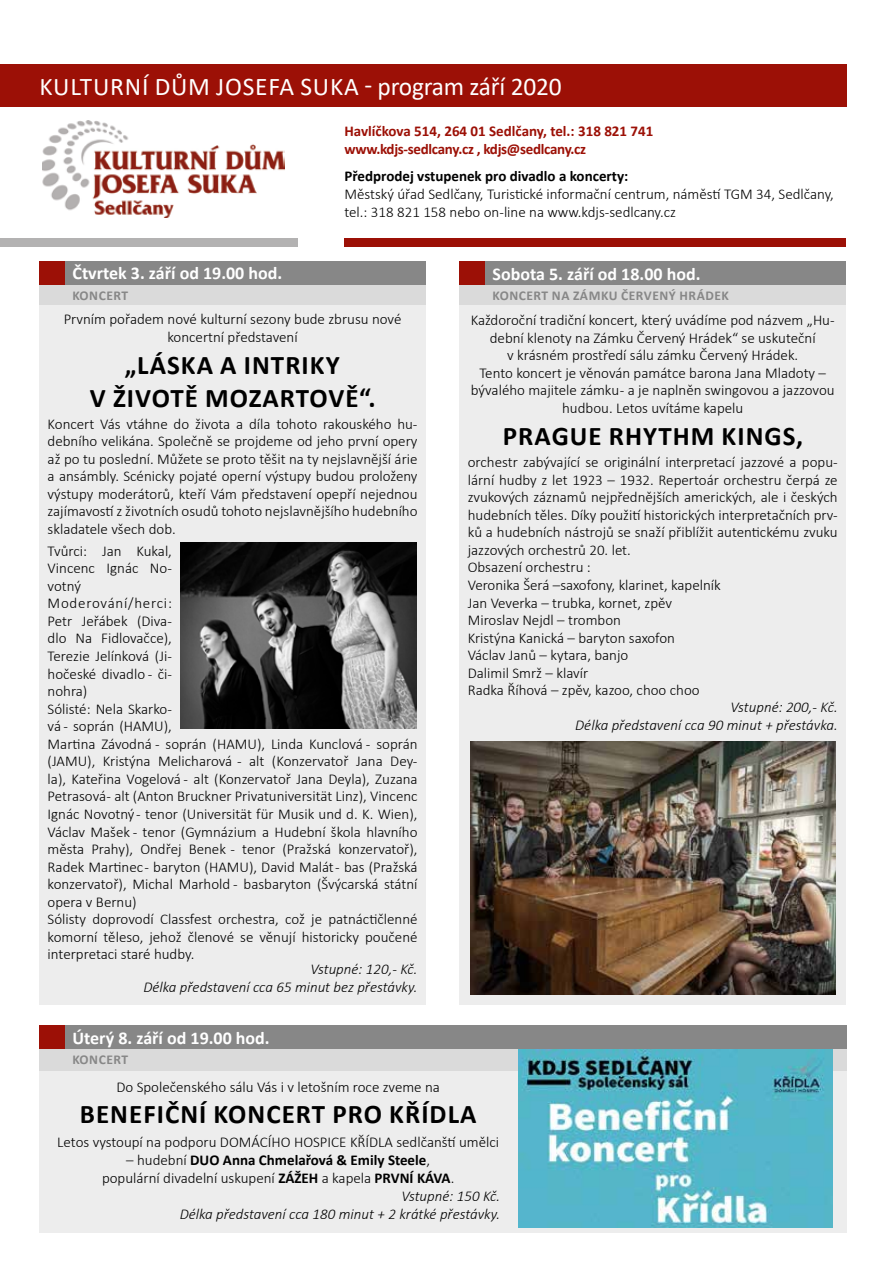
<style>
.page{position:relative;width:893px;height:1263px;background:#fff}
.page>*{position:absolute;margin:0;border:0;box-sizing:border-box;transform-origin:0 0}
.t1{font:700 27px/32.4px "Calibri";letter-spacing:.04em;color:#000;text-align:center}
.t2{font:25.5px "Calibri";letter-spacing:.015em;color:#fff}
.t3{font:700 18px "Calibri";color:#fff}
.t4{font:300 15px/17.5px "Calibri";color:#000}
.t5{font:italic 300 15px/18px "Calibri";color:#000;text-align:right}
.t6{font:700 15px/18px "Calibri";letter-spacing:-.015em;color:#9c1006}
.t7{font:700 15px "Calibri";color:#000}
.t8{font:700 13.5px "Calibri";letter-spacing:.04em;color:#878787}
.s1{font-weight:300}
.s2{font-weight:700}
</style>
<div class="page">
<div style="left:39px;top:1049px;width:807px;height:184px;background:#ededed"></div>
<div style="left:0;top:64px;width:846px;height:42px;background:#9c1006"></div>
<img style="left:42px;top:121px;width:243px;height:96px">
<div style="left:0;top:238px;width:298px;height:9px;background:#b3b2b2"></div>
<div style="left:344px;top:238px;width:502px;height:9px;background:#9c1006"></div>
<div style="left:39px;top:261px;width:387px;height:24px;background:#878787"></div>
<div style="left:39px;top:261px;width:26px;height:24px;background:#9c1006"></div>
<div style="left:39px;top:285px;width:387px;height:22px;background:#dadada"></div>
<div style="left:39px;top:306px;width:387px;height:699px;background:#ededed"></div>
<img style="left:180px;top:542px;width:237px;height:186px">
<div style="left:459px;top:261px;width:387px;height:24px;background:#878787"></div>
<div style="left:459px;top:261px;width:26px;height:24px;background:#9c1006"></div>
<div style="left:459px;top:285px;width:387px;height:22px;background:#dadada"></div>
<div style="left:459px;top:306px;width:387px;height:699px;background:#ededed"></div>
<img style="left:470px;top:741px;width:365px;height:253px">
<div style="left:39px;top:1025px;width:807px;height:24px;background:#878787"></div>
<div style="left:39px;top:1025px;width:26px;height:24px;background:#9c1006"></div>
<div style="left:39px;top:1049px;width:807px;height:22px;background:#dadada"></div>
<img style="left:518px;top:1049px;width:314px;height:178px">
<h2 class="t2" style="left:40px;top:68px;width:523px">KULTURNÍ DŮM JOSEFA SUKA - program září 2020</h2>
<p class="t6" style="left:344px;top:122px;width:310px">Havlíčkova 514, 264 01 Sedlčany, tel.: 318 821 741 www.kdjs-sedlcany.cz , kdjs@sedlcany.cz</p>
<p class="t7" style="left:344px;top:165px;width:285px">Předprodej vstupenek pro divadlo a koncerty:</p>
<p class="t4" style="left:344px;top:185px;width:491px;line-height:18px">Městský úřad Sedlčany, Turistické informační centrum, náměstí TGM 34, Sedlčany, tel.: 318 821 158 nebo on-line na www.kdjs-sedlcany.cz</p>
<p class="t3" style="left:72px;top:260px;width:211px">Čtvrtek 3. září od 19.00 hod.</p>
<p class="t8" style="left:72px;top:286px;width:57px">KONCERT</p>
<p class="t4" style="left:64px;top:310px;width:339px;line-height:18px;text-align:center">Prvním pořadem nové kulturní sezony bude zbrusu nové koncertní představení</p>
<h1 class="t1" style="left:90px;top:349px;width:287px">„LÁSKA A INTRIKY<br>V ŽIVOTĚ MOZARTOVĚ“.</h1>
<p class="t4" style="left:48px;top:415px;width:371px;text-align:justify">Koncert Vás vtáhne do života a díla tohoto rakouského hu&shy;debního velikána. Společně se projdeme od jeho první opery až po tu poslední. Můžete se proto těšit na ty nejslavnější árie a ansámbly. Scénicky pojaté operní výstupy budou proloženy výstupy moderátorů, kteří Vám představení opepří nejednou zajímavostí z životních osudů tohoto nejslavnějšího hudebního skladatele všech dob.</p>
<p class="t4" style="left:48px;top:542px;width:371px">Tvůrci: Jan Kukal,<br>Vincenc Ignác No-<br>votný<br>Moderování/herci:<br>Petr Jeřábek (Diva-<br>dlo Na Fidlovačce),<br>Terezie Jelínková (Ji-<br>hočeské divadlo - či-<br>nohra)<br>Sólisté: Nela Skarko-<br>vá - soprán (HAMU),<br>Martina Závodná - soprán (HAMU), Linda Kunclová - soprán (JAMU), Kristýna Melicharová - alt (Konzervatoř Jana Dey&shy;la), Kateřina Vogelová - alt (Konzervatoř Jana Deyla), Zuzana Petrasová - alt (Anton Bruckner Privatuniversität Linz), Vincenc Ignác Novotný - tenor (Universität für Musik und d. K. Wien), Václav Mašek - tenor (Gymnázium a Hudební škola hlavního města Prahy), Ondřej Benek - tenor (Pražská konzervatoř), Radek Martinec - baryton (HAMU), David Malát - bas (Pražská konzervatoř), Michal Marhold - basbaryton (Švýcarská státní opera v Bernu)<br>Sólisty doprovodí Classfest orchestra, což je patnáctičlenné komorní těleso, jehož členové se věnují historicky poučené interpretaci staré hudby.</p>
<p class="t5" style="left:143px;top:960px;width:276px">Vstupné: 120,- Kč.<br>Délka představení cca 65 minut bez přestávky.</p>
<p class="t3" style="left:493px;top:261px;width:209px">Sobota 5. září od 18.00 hod.</p>
<p class="t8" style="left:492px;top:286px;width:238px">KONCERT NA ZÁMKU ČERVENÝ HRÁDEK</p>
<p class="t4" style="left:471px;top:311px;width:365px;text-align:center">Každoroční tradiční koncert, který uvádíme pod názvem „Hu&shy;dební klenoty na Zámku Červený Hrádek“ se uskuteční<br>v krásném prostředí sálu zámku Červený Hrádek.<br>Tento koncert je věnován památce barona Jana Mladoty – bývalého majitele zámku - a je naplněn swingovou a jazzovou hudbou. Letos uvítáme kapelu</p>
<h1 class="t1" style="left:503px;top:420px;width:302px">PRAGUE RHYTHM KINGS,</h1>
<p class="t4" style="left:468px;top:453px;width:371px">orchestr zabývající se originální interpretací jazzové a popu&shy;lární hudby z let 1923 – 1932. Repertoár orchestru čerpá ze zvukových záznamů nejpřednějších amerických, ale i českých hudebních těles. Díky použití historických interpretačních prv&shy;ků a hudebních nástrojů se snaží přiblížit autentickému zvuku jazzových orchestrů 20. let.<br>Obsazení orchestru :<br>Veronika Šerá –saxofony, klarinet, kapelník<br>Jan Veverka – trubka, kornet, zpěv<br>Miroslav Nejdl – trombon<br>Kristýna Kanická – baryton saxofon<br>Václav Janů – kytara, banjo<br>Dalimil Smrž – klavír<br>Radka Říhová – zpěv, kazoo, choo choo</p>
<p class="t5" style="left:575px;top:698px;width:264px">Vstupné: 200,- Kč.<br>Délka představení cca 90 minut + přestávka.</p>
<p class="t3" style="left:72px;top:1025px;width:199px">Úterý 8. září od 19.00 hod.</p>
<p class="t8" style="left:72px;top:1050px;width:57px">KONCERT</p>
<p class="t4" style="left:116px;top:1078px;width:325px">Do Společenského sálu Vás i v letošním roce zveme na</p>
<h1 class="t1" style="left:80px;top:1097px;width:398px">BENEFIČNÍ KONCERT PRO KŘÍDLA</h1>
<p class="t4" style="left:57px;top:1133px;width:443px">Letos vystoupí na podporu DOMÁCÍHO HOSPICE KŘÍDLA sedlčanští umělci</p>
<p class="t7" style="left:126px;top:1149px;width:305px"><span class="s1">– hudební</span> DUO Anna Chmelařová &amp; Emily Steele<span class="s1">,</span></p>
<p class="t4" style="left:102px;top:1169px;width:354px">populární divadelní uskupení <span class="s2">ZÁŽEH</span> a kapela <span class="s2">PRVNÍ KÁVA</span>.</p>
<p class="t5" style="left:401px;top:1186px;width:100px">Vstupné: 150 Kč.</p>
<p class="t5" style="left:180px;top:1204px;width:322px">Délka představení cca 180 minut + 2 krátké přestávky.</p>
</div>
